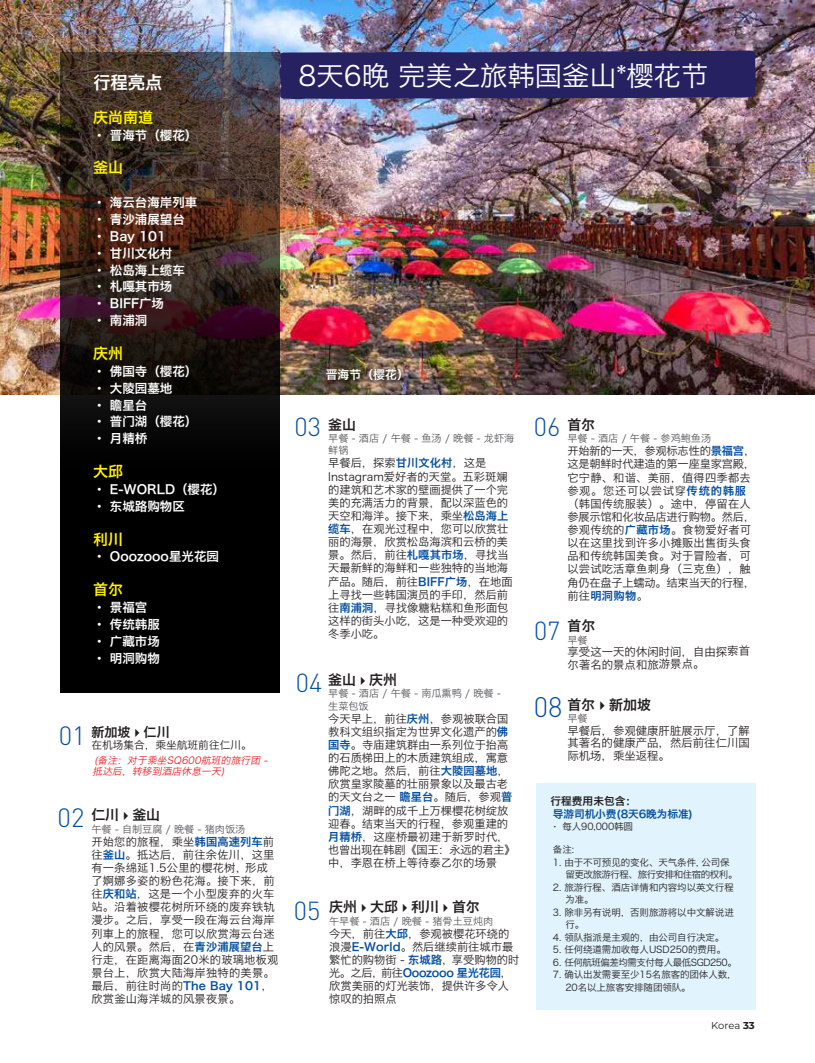
<style>
.page{position:relative;width:815px;height:1063px;background:#fff}
.page>*{position:absolute;margin:0;border:0;box-sizing:border-box;transform-origin:0 0}
.t1{font:300 27.88px "DIN Pro";color:#034ea2}
.t2{font:27.38px "Hiragino Sans GB W3";color:#fff}
.t3{font:300 26.12px "DIN Pro";color:#034ea2}
.t4{font:300 25.75px "DIN Pro";color:#034ea2}
.t5{font:17.5px "Hiragino Sans GB W6";color:#fff}
.t6{font:15px "Hiragino Sans GB W6";color:#fff200}
.t7{font:14px "Hiragino Sans GB W6";color:#231f20}
.t8{font:13.12px "Hiragino Sans GB W6";color:#231f20}
.t9{font:12.5px/16.9px "Hiragino Sans GB W6";color:#fff}
.t10{font:11.88px "Hiragino Sans GB W6";color:#fff}
.t11{font:11.38px/12.6px "Hiragino Sans GB W3";color:#231f20}
.t12{font:11.25px/13.1px "Hiragino Sans GB W3";color:#231f20}
.t13{font:11.25px/13.1px "Hiragino Sans GB W3";letter-spacing:.02em;color:#231f20}
.t14{font:11.25px "Hiragino Sans GB W6";letter-spacing:-.03em;color:#034ea2}
.t15{font:10.75px "Hiragino Sans GB W6";letter-spacing:-.01em;color:#034ea2}
.t16{font:10.75px "Hiragino Sans GB W3";color:#231f20}
.t17{font:10.75px "Hiragino Sans GB W6";color:#231f20}
.t18{font:10.12px/12.1px "Hiragino Sans GB W3";color:#58595b}
.t19{font:10px "Montserrat";color:#231f20}
.t20{font:italic 9.88px/11.9px "Hiragino Sans GB W3";color:#ed1d24}
.t21{font:9.5px/12.5px "Hiragino Sans GB W3";letter-spacing:-.01em;color:#231f20}
.t22{font:9.5px/12.5px "Hiragino Sans GB W3";letter-spacing:-.05em;color:#231f20}
.s1{font-family:"Hiragino Sans GB W6";color:#034ea2}
.s2{font-family:"Hiragino Sans GB W3";color:#231f20}
.s3{font-size:8.88px}
.s4{font-weight:700}
</style>
<div class="page">
<img style="left:0;top:0;width:815px;height:394px">
<svg style="left:60px;top:53px;width:219px;height:639px;background:#1f1613"></svg>
<div style="left:536px;top:783px;width:219px;height:227px;background:#e1f4fd"></div>
<svg style="left:279px;top:50px;width:477px;height:49px;background:#2b2765"></svg>
<img style="left:322px;top:365px;width:94px;height:24px">
<h3 class="t3" style="left:59px;top:718px;width:28px">01</h3>
<h3 class="t3" style="left:58px;top:800px;width:28px">02</h3>
<h3 class="t5" style="left:93px;top:71px;width:71px">行程亮点</h3>
<h2 class="t2" style="left:299px;top:59px;width:411px">8天6晚 完美之旅韩国釜山*樱花节</h2>
<h3 class="t6" style="left:93px;top:107px;width:61px">庆尚南道</h3>
<p class="t9" style="left:93px;top:126px;width:106px">· 晋海节（樱花）</p>
<h3 class="t6" style="left:93px;top:158px;width:31px">釜山</h3>
<p class="t9" style="left:93px;top:193px;width:106px">· 海云台海岸列車· 青沙浦展望台· Bay 101<br>· 甘川文化村<br>· 松岛海上缆车· 札嘎其市场<br>· BIFF广场<br>· 南浦洞</p>
<h3 class="t6" style="left:93px;top:343px;width:31px">庆州</h3>
<p class="t9" style="left:93px;top:362px;width:106px">· 佛国寺（樱花）· 大陵园墓地<br>· 瞻星台<br>· 普门湖（樱花）· 月精桥</p>
<h3 class="t6" style="left:93px;top:462px;width:31px">大邱</h3>
<p class="t9" style="left:93px;top:480px;width:133px">· E-WORLD（樱花）· 东城路购物区</p>
<h3 class="t6" style="left:93px;top:529px;width:31px">利川</h3>
<p class="t9" style="left:93px;top:548px;width:127px">· Ooozooo星光花园</p>
<h3 class="t6" style="left:93px;top:580px;width:31px">首尔</h3>
<p class="t9" style="left:93px;top:598px;width:68px">· 景福宫· 传统韩服· 广藏市场· 明洞购物</p>
<p class="t10" style="left:326px;top:367px;width:85px">晋海节（樱花）</p>
<h3 class="t4" style="left:295px;top:409px;width:28px">03</h3>
<h3 class="t4" style="left:534px;top:410px;width:28px">06</h3>
<p class="t7" style="left:567px;top:416px;width:29px">首尔</p>
<p class="t18" style="left:567px;top:432px;width:145px">早餐 - 酒店 / 午餐 - 参鸡鲍鱼汤</p>
<p class="t13" style="left:567px;top:444px;width:189px">开始新的一天，参观标志性的<span class="s1">景福宫</span>，这是朝鲜时代建造的第一座皇家宫殿，它宁静、和谐、美丽，值得四季都去参观。您还可以尝试穿<span class="s1">传统的韩服</span>（韩国传统服装）。途中，停留在人参展示馆和化妆品店进行购物。然后，参观传统的<span class="s1">广藏市场</span>。食物爱好者可以在这里找到许多小摊贩出售街头食品和传统韩国美食。对于冒险者，可以尝试吃活章鱼刺身（三克鱼），触角仍在盘子上蠕动。结束当天的行程，</p>
<p class="t14" style="left:567px;top:588px;width:82px"><span class="s2">前往</span>明洞购物<span class="s2">。</span></p>
<p class="t7" style="left:567px;top:617px;width:29px">首尔</p>
<p class="t18" style="left:567px;top:634px;width:22px">早餐</p>
<p class="t11" style="left:568px;top:645px;width:184px">享受这一天的休闲时间，自由探索首尔著名的景点和旅游景点。</p>
<p class="t7" style="left:567px;top:695px;width:85px">首尔✔新加坡</p>
<p class="t18" style="left:567px;top:712px;width:22px">早餐</p>
<p class="t11" style="left:567px;top:724px;width:184px;text-align:justify">早餐后，参观健康肝脏展示厅，了解其著名的健康产品，然后前往仁川国际机场，乘坐返程。</p>
<p class="t7" style="left:328px;top:416px;width:29px">釜山</p>
<p class="t18" style="left:328px;top:432px;width:188px">早餐 - 酒店 / 午餐 - 鱼汤 / 晚餐 - 龙虾海鲜锅</p>
<p class="t12" style="left:328px;top:456px;width:186px">早餐后，探索<span class="s1">甘川文化村</span>，这是<br>Instagram爱好者的天堂。五彩斑斓的建筑和艺术家的壁画提供了一个完美的充满活力的背景，配以深蓝色的天空和海洋。接下来，乘坐<span class="s1">松岛海上缆车</span>，在观光过程中，您可以欣赏壮丽的海景，欣赏松岛海滨和云桥的美景。然后，前往<span class="s1">札嘎其市场</span>，寻找当天最新鲜的海鲜和一些独特的当地海产品。随后，前往<span class="s1">BIFF广场</span>，在地面上寻找一些韩国演员的手印，然后前往<span class="s1">南浦洞</span>，寻找像糖粘糕和鱼形面包这样的街头小吃，这是一种受欢迎的冬季小吃。</p>
<p class="t7" style="left:328px;top:671px;width:70px">釜山✔庆州</p>
<p class="t18" style="left:328px;top:687px;width:174px">早餐 - 酒店 / 午餐 - 南瓜熏鸭 / 晚餐 -生菜包饭</p>
<p class="t12" style="left:328px;top:712px;width:189px">今天早上，前往<span class="s1">庆州</span>，参观被联合国教科文组织指定为世界文化遗产的<span class="s1">佛国寺</span>。寺庙建筑群由一系列位于抬高的石质梯田上的木质建筑组成，寓意佛陀之地。然后，前往<span class="s1">大陵园墓地</span>，欣赏皇家陵墓的壮丽景象以及最古老的天文台之一 <span class="s1">瞻星台</span>。随后，参观<span class="s1">普门湖</span>，湖畔的成千上万棵樱花树绽放迎春。结束当天的行程，参观重建的<span class="s1">月精桥</span>，这座桥最初建于新罗时代，也曾出现在韩剧《国王：永远的君主》中，李恩在桥上等待泰乙尔的场景</p>
<p class="t7" style="left:329px;top:898px;width:152px">庆州✔大邱✔利川✔首尔</p>
<p class="t18" style="left:329px;top:915px;width:166px">午早餐 - 酒店 / 晚餐 - 猪骨土豆炖肉</p>
<p class="t12" style="left:329px;top:927px;width:192px">今天，前往<span class="s1">大邱</span>，参观被樱花环绕的浪漫<span class="s1">E-World</span>。然后继续前往城市最繁忙的购物街 - <span class="s1">东城路</span>，享受购物的时</p>
<p class="t14" style="left:329px;top:965px;width:184px"><span class="s2">光。之后，前往</span>Ooozooo 星光花园<span class="s2">，</span></p>
<p class="t12" style="left:329px;top:979px;width:182px">欣赏美丽的灯光装饰，提供许多令人惊叹的拍照点</p>
<h3 class="t4" style="left:534px;top:613px;width:28px">07</h3>
<h3 class="t4" style="left:296px;top:665px;width:28px">04</h3>
<h1 class="t1" style="left:534px;top:688px;width:30px">08</h1>
<p class="t8" style="left:91px;top:723px;width:80px">新加坡✔仁川</p>
<p class="t16" style="left:91px;top:739px;width:162px">在机场集合，乘坐航班前往仁川。</p>
<p class="t20" style="left:92px;top:754px;width:178px">(备注：对于乘坐SQ600航班的旅行团 -抵达后，转移到酒店休息一天)</p>
<p class="t17" style="left:551px;top:794px;width:87px">行程费用未包含：</p>
<p class="t15" style="left:553px;top:807px;width:142px">导游司机小费(8天6晚为标准)</p>
<p class="t21" style="left:551px;top:820px;width:84px"><span class="s3">·</span> 每人90,000韩圆</p>
<p class="t21" style="left:553px;top:843px;width:23px">备注:</p>
<p class="t22" style="left:565px;top:856px;width:174px;text-indent:-13px">1. 由于不可预见的变化、天气条件, 公司保留更改旅游行程、旅行安排和住宿的权利。</p>
<p class="t21" style="left:565px;top:881px;width:170px;text-indent:-13px">2. 旅游行程、酒店详情和内容均以英文行程为准。</p>
<p class="t21" style="left:565px;top:906px;width:170px;text-indent:-13px">3. 除非另有说明，否则旅游将以中文解说进行。</p>
<p class="t21" style="left:553px;top:931px;width:173px">4. 领队指派是主观的，由公司自行决定。</p>
<p class="t21" style="left:553px;top:943px;width:174px">5. 任何绕道需加收每人USD250的费用。</p>
<p class="t22" style="left:553px;top:956px;width:185px">6. 任何航班偏差均需支付每人最低SGD250。</p>
<p class="t21" style="left:565px;top:968px;width:173px;text-indent:-13px">7. 确认出发需要至少15名旅客的团体人数，<br>20名以上旅客安排随团领队。</p>
<p class="t7" style="left:91px;top:806px;width:70px">仁川✔釜山</p>
<p class="t18" style="left:91px;top:823px;width:156px">午餐 - 自制豆腐 / 晚餐 - 猪肉饭汤</p>
<p class="t13" style="left:91px;top:835px;width:189px">开始您的旅程，乘坐<span class="s1">韩国高速列车</span>前往<span class="s1">釜山</span>。抵达后，前往余佐川，这里有一条绵延1.5公里的樱花树，形成了婀娜多姿的粉色花海。接下来，前往<span class="s1">庆和站</span>，这是一个小型废弃的火车站。沿着被樱花树所环绕的废弃铁轨漫步。之后，享受一段在海云台海岸列車上的旅程，您可以欣赏海云台迷人的风景。然后，在<span class="s1">青沙浦展望台</span>上行走，在距离海面20米的玻璃地板观景台上，欣赏大陆海岸独特的美景。最后，前往时尚的<span class="s1">The Bay 101</span>，欣赏釜山海洋城的风景夜景。</p>
<h3 class="t4" style="left:294px;top:893px;width:28px">05</h3>
<p class="t19" style="left:711px;top:1019px;width:45px">Korea <span class="s4">33</span></p>
</div>
